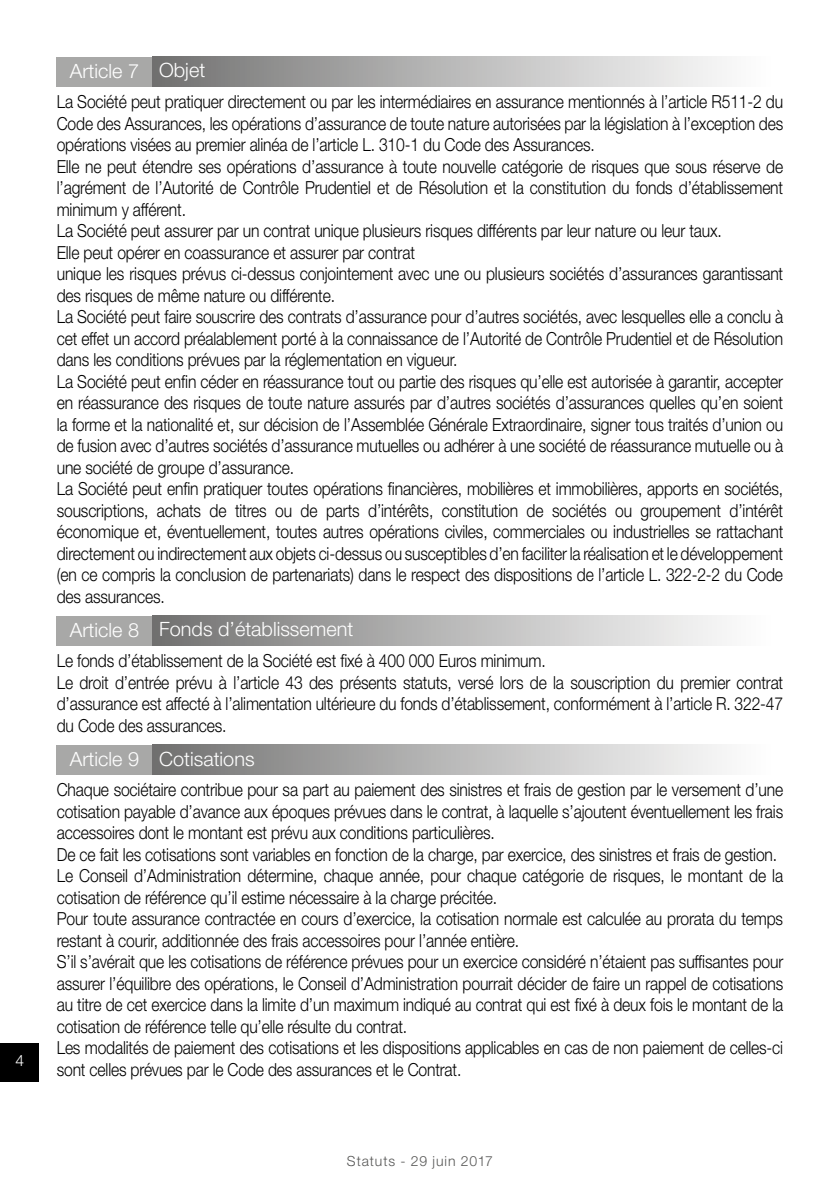
<style>
.page{position:relative;width:840px;height:1191px;background:#fff}
.page>*{position:absolute;margin:0;border:0;box-sizing:border-box;transform-origin:0 0}
.t1{font:300 19.8px "Helvetica Neue LT Std";color:#fff}
.t2{font:300 18px/21.4px "Helvetica Neue LT Std";letter-spacing:-.01em;color:#000;scale:.87 1}
.t3{font:300 15.6px "Helvetica Neue LT Std";color:#fff}
.t4{font:300 14px "Helvetica Neue LT Std";letter-spacing:.06em;color:#575756}
</style>
<div class="page">
<div style="left:0;top:1043px;width:39px;height:38px;background:#000"></div>
<div style="left:57px;top:57px;width:95px;height:30px;background:#a8a8a7"></div>
<div style="left:152px;top:57px;width:617px;height:30px;background:linear-gradient(to right,#737372,#fff)"></div>
<div style="left:57px;top:616px;width:95px;height:30px;background:#a8a8a7"></div>
<div style="left:152px;top:616px;width:617px;height:30px;background:linear-gradient(to right,#737372,#fff)"></div>
<div style="left:57px;top:745px;width:95px;height:30px;background:#a8a8a7"></div>
<div style="left:152px;top:745px;width:617px;height:30px;background:linear-gradient(to right,#737372,#fff)"></div>
<p class="t3" style="left:16px;top:1050px;width:10px">4</p>
<p class="t1" style="left:70px;top:59px;width:137px">Article 7 Objet</p>
<p class="t2" style="left:57px;top:91px;width:836px">La Société peut pratiquer directement ou par les intermédiaires en assurance mentionnés à l’article R511-2 du Code des Assurances, les opérations d’assurance de toute nature autorisées par la législation à l’exception des opérations visées au premier alinéa de l’article L. 310-1 du Code des Assurances.<br>Elle ne peut étendre ses opérations d’assurance à toute nouvelle catégorie de risques que sous réserve de l’agrément de l’Autorité de Contrôle Prudentiel et de Résolution et la constitution du fonds d’établissement minimum y afférent.<br>La Société peut assurer par un contrat unique plusieurs risques différents par leur nature ou leur taux.<br>Elle peut opérer en coassurance et assurer par contrat<br>unique les risques prévus ci-dessus conjointement avec une ou plusieurs sociétés d’assurances garantissant des risques de même nature ou différente.<br>La Société peut faire souscrire des contrats d’assurance pour d’autres sociétés, avec lesquelles elle a conclu à cet effet un accord préalablement porté à la connaissance de l’Autorité de Contrôle Prudentiel et de Résolution dans les conditions prévues par la réglementation en vigueur.<br>La Société peut enfin céder en réassurance tout ou partie des risques qu’elle est autorisée à garantir, accepter en réassurance des risques de toute nature assurés par d’autres sociétés d’assurances quelles qu’en soient la forme et la nationalité et, sur décision de l’Assemblée Générale Extraordinaire, signer tous traités d’union ou de fusion avec d’autres sociétés d’assurance mutuelles ou adhérer à une société de réassurance mutuelle ou à une société de groupe d’assurance.<br>La Société peut enfin pratiquer toutes opérations financières, mobilières et immobilières, apports en sociétés, souscriptions, achats de titres ou de parts d’intérêts, constitution de sociétés ou groupement d’intérêt économique et, éventuellement, toutes autres opérations civiles, commerciales ou industrielles se rattachant directement ou indirectement aux objets ci-dessus ou susceptibles d’en faciliter la réalisation et le développement (en ce compris la conclusion de partenariats) dans le respect des dispositions de l’article L. 322-2-2 du Code des assurances.</p>
<p class="t1" style="left:70px;top:617px;width:285px">Article 8 Fonds d’établissement</p>
<p class="t2" style="left:57px;top:650px;width:836px">Le fonds d’établissement de la Société est fixé à 400 000 Euros minimum.<br>Le droit d’entrée prévu à l’article 43 des présents statuts, versé lors de la souscription du premier contrat d’assurance est affecté à l’alimentation ultérieure du fonds d’établissement, conformément à l’article R. 322-47 du Code des assurances.</p>
<p class="t1" style="left:70px;top:746px;width:186px">Article 9 Cotisations</p>
<p class="t2" style="left:57px;top:779px;width:836px">Chaque sociétaire contribue pour sa part au paiement des sinistres et frais de gestion par le versement d’une cotisation payable d’avance aux époques prévues dans le contrat, à laquelle s’ajoutent éventuellement les frais accessoires dont le montant est prévu aux conditions particulières.<br>De ce fait les cotisations sont variables en fonction de la charge, par exercice, des sinistres et frais de gestion.<br>Le Conseil d’Administration détermine, chaque année, pour chaque catégorie de risques, le montant de la cotisation de référence qu’il estime nécessaire à la charge précitée.<br>Pour toute assurance contractée en cours d’exercice, la cotisation normale est calculée au prorata du temps restant à courir, additionnée des frais accessoires pour l’année entière.<br>S’il s’avérait que les cotisations de référence prévues pour un exercice considéré n’étaient pas suffisantes pour assurer l’équilibre des opérations, le Conseil d’Administration pourrait décider de faire un rappel de cotisations au titre de cet exercice dans la limite d’un maximum indiqué au contrat qui est fixé à deux fois le montant de la cotisation de référence telle qu’elle résulte du contrat.<br>Les modalités de paiement des cotisations et les dispositions applicables en cas de non paiement de celles-ci sont celles prévues par le Code des assurances et le Contrat.</p>
<p class="t4" style="left:347px;top:1152px;width:148px">Statuts - 29 juin 2017</p>
</div>
